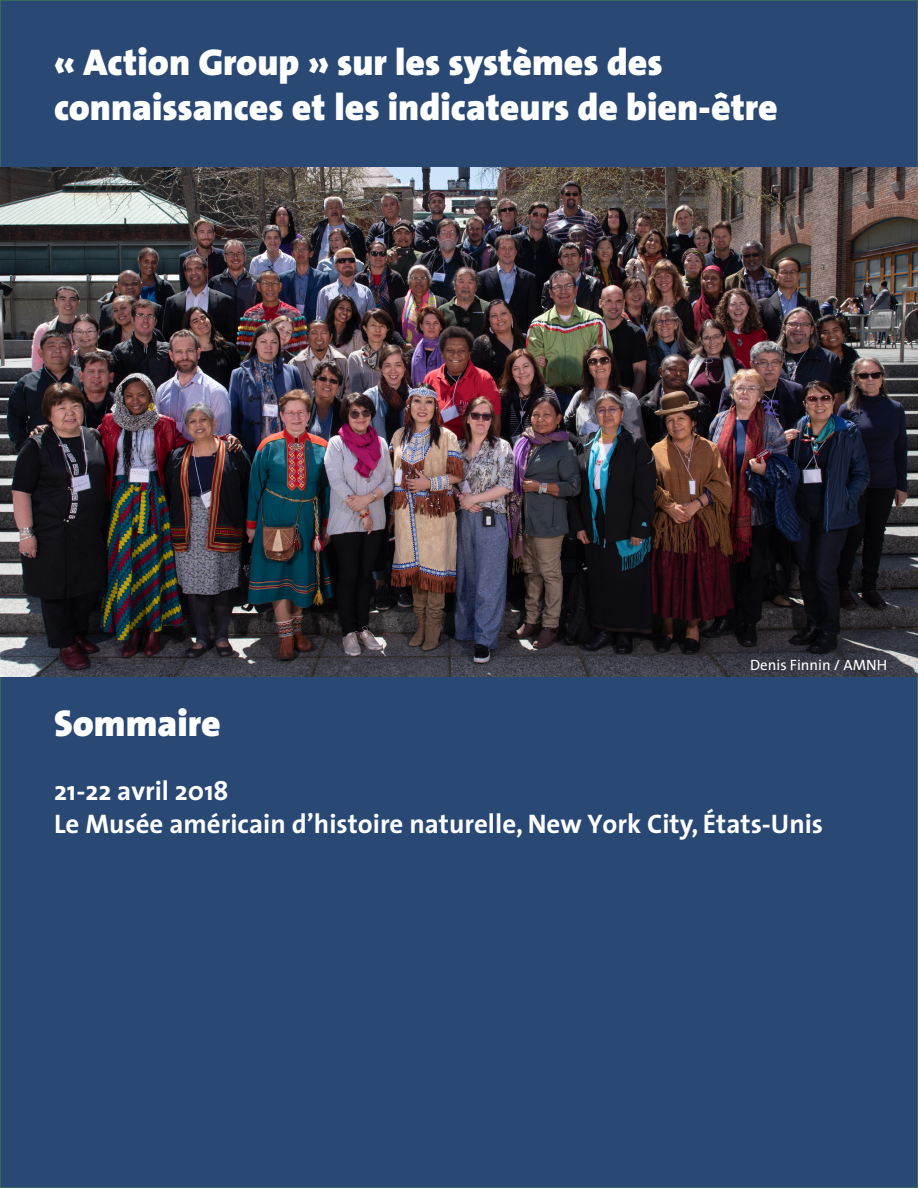
<style>
.page{position:relative;width:918px;height:1188px;background:#294874}
.page>*{position:absolute;margin:0;border:0;box-sizing:border-box;transform-origin:0 0}
.t1{font:900 37.5px/45px "The Sans";color:#fff}
.t2{font:700 27px "The Sans";color:#fff}
.Sub_header{font:15px "The Sans";color:#fff}
</style>
<div class="page">
<img style="left:0;top:167px;width:918px;height:510px">
<p class="t1" style="left:54px;top:39px;width:725px">« Action Group » sur les systèmes des connaissances et les indicateurs de bien-être</p>
<p class="t1" style="left:54px;top:700px;width:168px">Sommaire</p>
<p class="Sub_header" style="left:750px;top:652px;width:139px">Denis Finnin / AMNH</p>
<p class="t2" style="left:54px;top:769px;width:176px">21-22 avril 2018</p>
<p class="t2" style="left:54px;top:801px;width:771px">Le Musée américain d’histoire naturelle, New York City, États-Unis</p>
</div>
